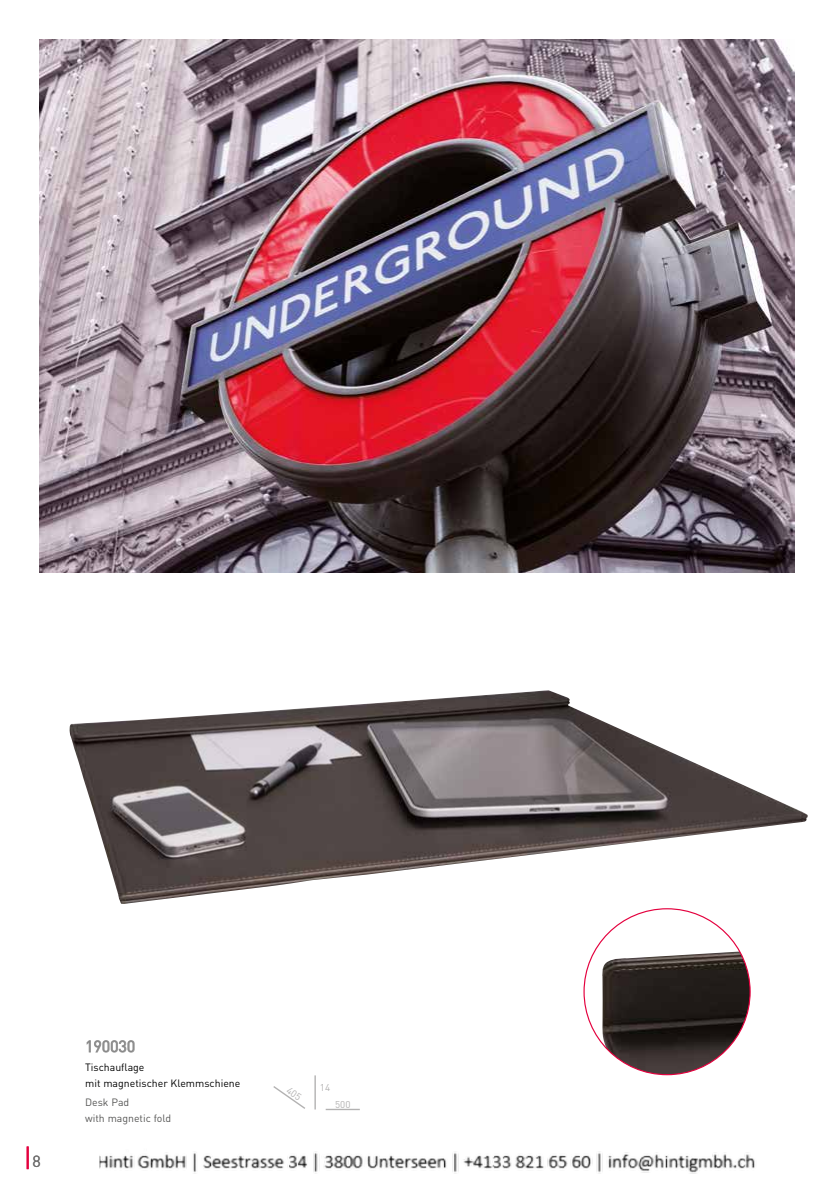
<style>
.page{position:relative;width:840px;height:1191px;background:#fff}
.page>*{position:absolute;margin:0;border:0;box-sizing:border-box;transform-origin:0 0}
.t1{font:16px "DIN";color:#878787}
.t2{font:16px "DIN";color:#706f6f}
.t3{font:10.4px/15.4px "DIN";color:#000}
.t4{font:10.4px/15.4px "DIN";color:#575756}
.t5{font:9.8px "DIN";color:#b3b2b2}
</style>
<div class="page">
<img style="left:40px;top:40px;width:754px;height:533px">
<hr style="left:27px;top:1146px;width:2px;height:23px;background:#e4003e">
<img style="left:69px;top:690px;width:738px;height:214px">
<hr style="left:314px;top:1075px;width:2px;height:34px;background:#b3b2b2">
<hr style="left:325px;top:1108px;width:34px;height:2px;background:#b3b2b2">
<svg style="left:87px;top:1040px;width:47px;height:12px"></svg>
<img style="left:600px;top:951px;width:149px;height:123px">
<img style="left:99px;top:1151px;width:656px;height:23px">
<svg style="left:273px;top:1086px;width:32px;height:23px"></svg>
<h1 class="t2" style="left:32px;top:1151px;width:10px">8</h1>
<h1 class="t1" style="left:85px;top:1035px;width:52px">190030</h1>
<p class="t3" style="left:85px;top:1059px;width:157px">Tischauflage<br>mit magnetischer Klemmschiene</p>
<p class="t4" style="left:85px;top:1094px;width:88px">Desk Pad<br>with magnetic fold</p>
<p class="t5" style="left:320px;top:1081px;width:12px">14</p>
<p class="t5" style="left:335px;top:1097px;width:17px">500</p>
</div>
